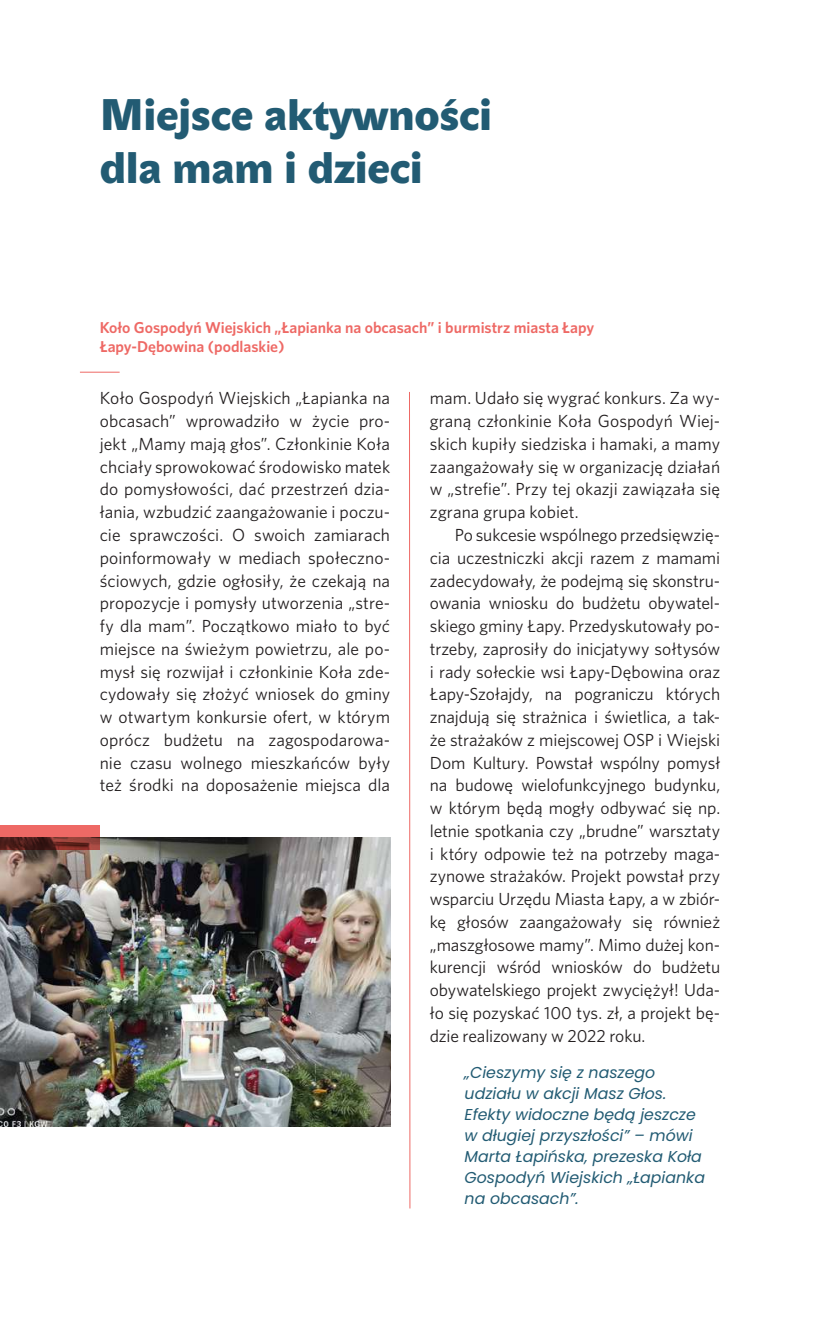
<style>
.page{position:relative;width:819px;height:1340px;background:#fff}
.page>*{position:absolute;margin:0;border:0;box-sizing:border-box;transform-origin:0 0}
.t1{font:43.75px/52.5px "John Sans Black Pro";color:#225b73}
.t2{font:17.5px/22.8px "Whitney";color:#231f20;text-align:justify}
.t3{font:italic 15.75px/21px "Poppins";color:#225b73}
.t4{font:600 15.75px/18.9px "Whitney";color:#ee6965}
</style>
<div class="page">
<img style="left:0;top:837px;width:390px;height:289px">
<hr style="left:80px;top:372px;width:40px;height:1px;background:#ee6965">
<hr style="left:409px;top:392px;width:1px;height:816px;background:#ee6965">
<svg style="left:0;top:825px;width:100px;height:24px;background:#a84843"></svg>
<h1 class="t1" style="left:100px;top:89px;width:393px">Miejsce aktywności dla mam i dzieci</h1>
<p class="t4" style="left:100px;top:318px;width:496px">Koło Gospodyń Wiejskich „Łapianka na obcasach” i burmistrz miasta Łapy<br>Łapy-Dębowina (podlaskie)</p>
<p class="t2" style="left:430px;top:386px;width:292px">mam. Udało się wygrać konkurs. Za wy&shy;graną członkinie Koła Gospodyń Wiej&shy;skich kupiły siedziska i hamaki, a mamy zaangażowały się w organizację działań w „strefie”. Przy tej okazji zawiązała się zgrana grupa kobiet.</p>
<p class="t2" style="left:430px;top:523px;width:292px;text-indent:25px">Po sukcesie wspólnego przedsięwzię&shy;cia uczestniczki akcji razem z mamami zadecydowały, że podejmą się skonstru&shy;owania wniosku do budżetu obywatel&shy;skiego gminy Łapy. Przedyskutowały po&shy;trzeby, zaprosiły do inicjatywy sołtysów i rady sołeckie wsi Łapy-Dębowina oraz Łapy-Szołajdy, na pograniczu których znajdują się strażnica i świetlica, a tak&shy;że strażaków z miejscowej OSP i Wiejski Dom Kultury. Powstał wspólny pomysł na budowę wielofunkcyjnego budynku, w którym będą mogły odbywać się np. letnie spotkania czy „brudne” warsztaty i który odpowie też na potrzeby maga&shy;zynowe strażaków. Projekt powstał przy wsparciu Urzędu Miasta Łapy, a w zbiór&shy;kę głosów zaangażowały się również „maszgłosowe mamy”. Mimo dużej kon&shy;kurencji wśród wniosków do budżetu obywatelskiego projekt zwyciężył! Uda&shy;ło się pozyskać 100 tys. zł, a projekt bę&shy;dzie realizowany w 2022 roku.</p>
<p class="t3" style="left:464px;top:1061px;width:242px">„Cieszymy się z naszego udziału w akcji Masz Głos.<br>Efekty widoczne będą jeszcze w długiej przyszłości” – mówi<br>Marta Łapińska, prezeska Koła<br>Gospodyń Wiejskich „Łapianka na obcasach”.</p>
<p class="t2" style="left:100px;top:386px;width:292px">Koło Gospodyń Wiejskich „Łapianka na obcasach” wprowadziło w życie pro&shy;jekt „Mamy mają głos”. Członkinie Koła chciały sprowokować środowisko matek do pomysłowości, dać przestrzeń dzia&shy;łania, wzbudzić zaangażowanie i poczu&shy;cie sprawczości. O swoich zamiarach poinformowały w mediach społeczno&shy;ściowych, gdzie ogłosiły, że czekają na propozycje i pomysły utworzenia „stre&shy;fy dla mam”. Początkowo miało to być miejsce na świeżym powietrzu, ale po&shy;mysł się rozwijał i członkinie Koła zde&shy;cydowały się złożyć wniosek do gminy w otwartym konkursie ofert, w którym oprócz budżetu na zagospodarowa&shy;nie czasu wolnego mieszkańców były też środki na doposażenie miejsca dla</p>
</div>
